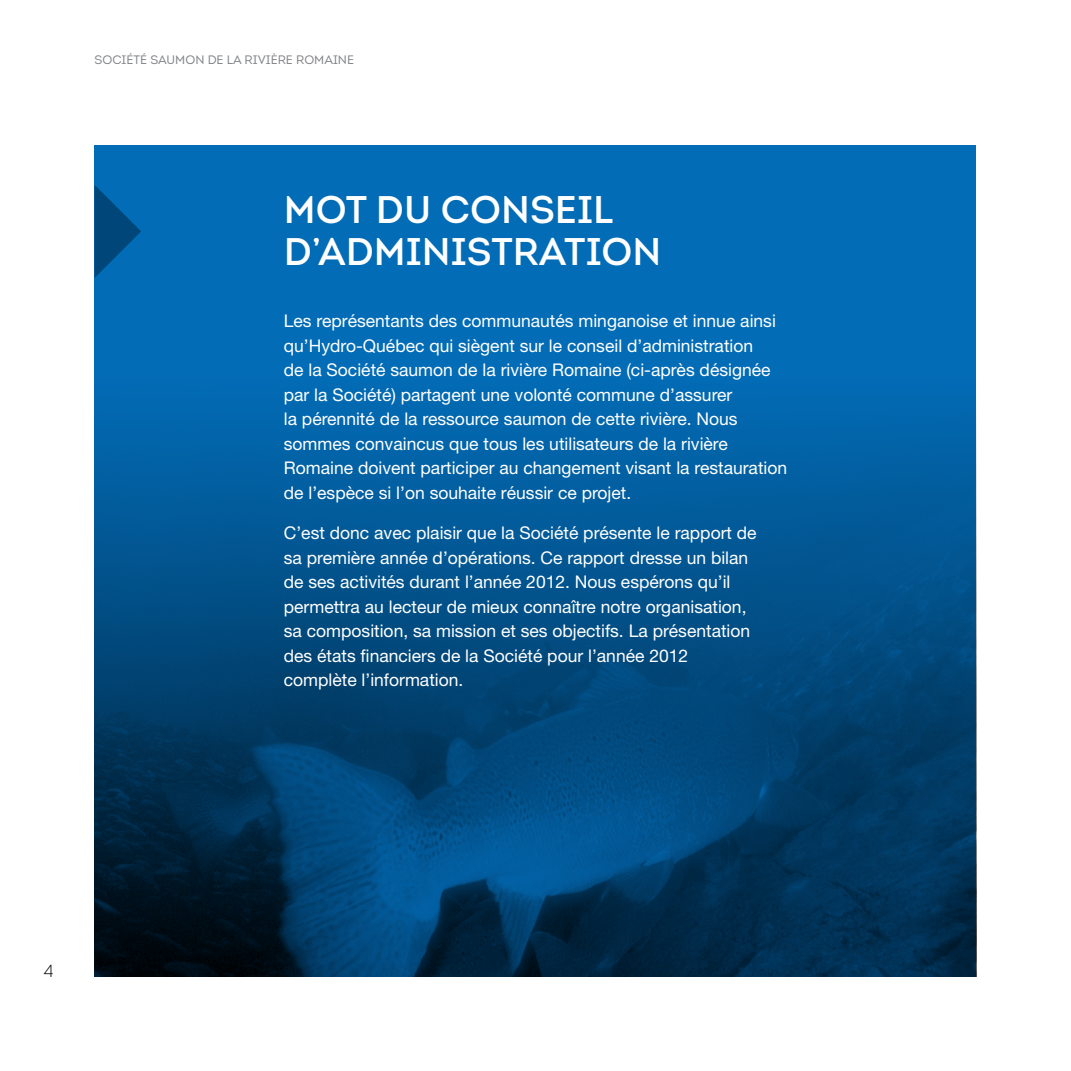
<style>
.page{position:relative;width:1071px;height:1071px;background:#fff}
.page>*{position:absolute;margin:0;border:0;box-sizing:border-box;transform-origin:0 0}
.t1{font:38.5px/42px "Intro";color:#fff}
.t2{font:17.5px/24.5px "Helvetica Neue";color:#fff}
.t3{font:300 17.5px "Intro";color:#000}
.t4{font:12.25px "Intro";color:#808285}
</style>
<div class="page">
<div style="left:94px;top:145px;width:882px;height:831px;background:#036cb6"></div>
<svg style="left:94px;top:185px;width:47px;height:93px"></svg>
<img style="left:94px;top:422px;width:882px;height:554px">
<p class="t4" style="left:94px;top:53px;width:261px">SOCIÉTÉ SAUMON DE LA RIVIÈRE ROMAINE</p>
<h1 class="t1" style="left:284px;top:189px;width:379px">MOT DU CONSEIL<br>D’ADMINISTRATION</h1>
<p class="t2" style="left:284px;top:309px;width:505px">Les représentants des communautés minganoise et innue ainsi qu’Hydro-Québec qui siègent sur le conseil d’administration<br>de la Société saumon de la rivière Romaine (ci-après désignée par la Société) partagent une volonté commune d’assurer<br>la pérennité de la ressource saumon de cette rivière. Nous sommes convaincus que tous les utilisateurs de la rivière Romaine doivent participer au changement visant la restauration de l’espèce si l’on souhaite réussir ce projet.</p>
<p class="t2" style="left:284px;top:520px;width:474px">C’est donc avec plaisir que la Société présente le rapport de sa première année d’opérations. Ce rapport dresse un bilan de ses activités durant l’année 2012. Nous espérons qu’il permettra au lecteur de mieux connaître notre organisation, sa composition, sa mission et ses objectifs. La présentation des états financiers de la Société pour l’année 2012 complète l’information.</p>
<p class="t3" style="left:43px;top:960px;width:12px">4</p>
</div>
